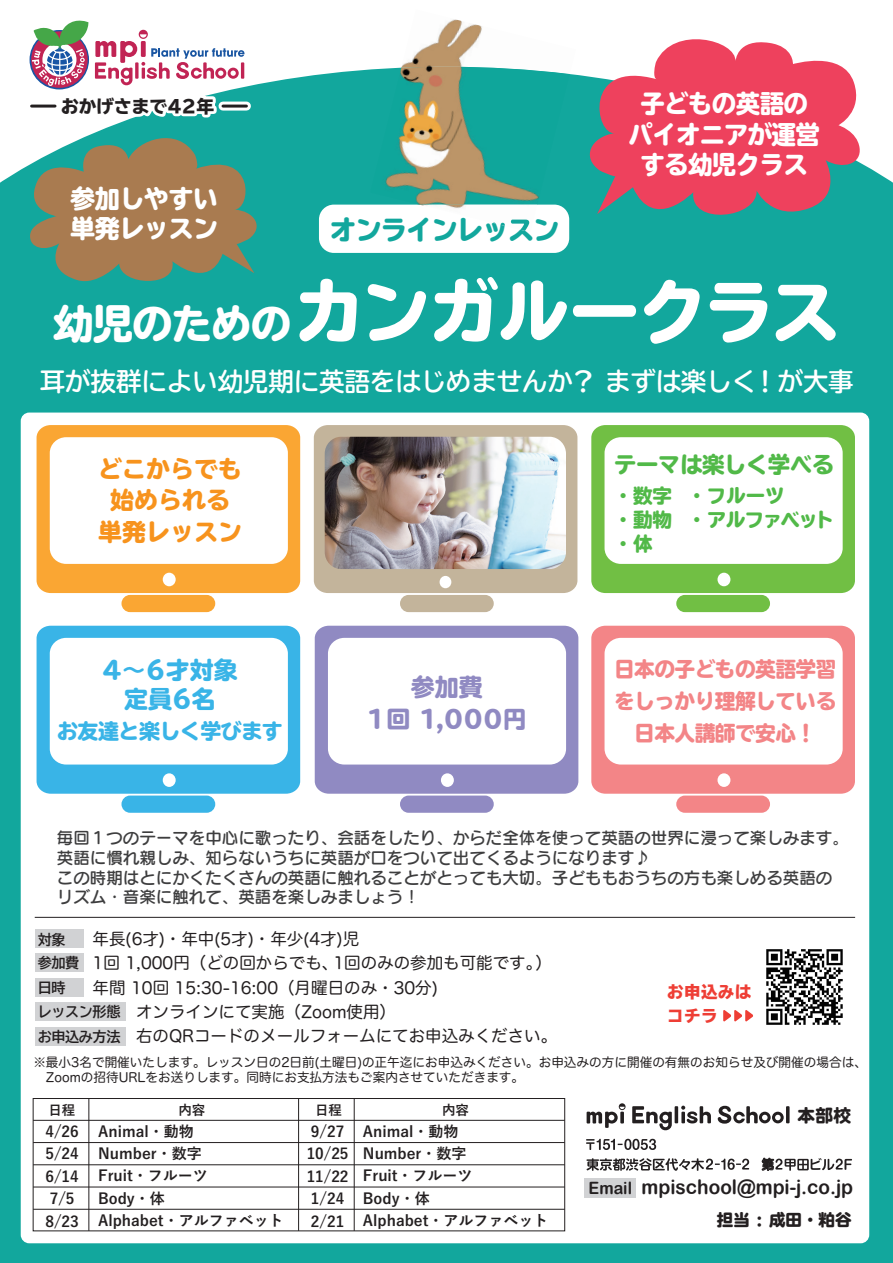
<style>
.page{position:relative;width:893px;height:1263px;background:#fff}
.page>*{position:absolute;margin:0;border:0;box-sizing:border-box;transform-origin:0 0}
.t1{font:800 70.5px "TBUDR Go Std";letter-spacing:-.025em;color:#fff}
.t2{font:800 27px "TBUDR Go Std";letter-spacing:-.04em;color:#12a79d}
.t3{font:700 25.5px "TBUDR Go Std";letter-spacing:-.005em;color:#fff}
.t4{font:800 25.2px/30.3px "TBUDR Go Std";letter-spacing:-.025em;color:#fff;text-align:center}
.t5{font:800 24px/31.5px "TBUDR Go Std";color:#f7931d;text-align:center}
.t6{font:800 24px/31.5px "TBUDR Go Std";color:#908ac2;text-align:center}
.t7{font:800 24px/28.8px "TBUDR Go Std";color:#39b4e7;text-align:center}
.t8{font:800 22.5px "TBUDR Go Std";letter-spacing:-.025em;color:#51b948}
.t9{font:800 21px/31.5px "TBUDR Go Std";letter-spacing:-.03em;color:#f38587;text-align:center}
.t10{font:800 21px "TBUDR Go Std";letter-spacing:-.025em;color:#39b4e7}
.t11{font:20.1px "Arial Rounded MT Bold";color:#231f20;scale:.95 1}
.t12{font:800 19.5px/24px "TBUDR Go Std";letter-spacing:-.025em;color:#51b948;text-align:justify}
.t13{font:800 17.7px "TBUD Go Std";color:#231f20}
.t14{font:800 17.55px "TBUDR Go Std";color:#231f20}
.t15{font:16.5px/19.8px "Seurat Pro N DB";color:#3e3e3f}
.t16{font:16.5px/24.5px "Hira Maru Pro W4";color:#231f20}
.t17{font:800 16.5px "TBUDR Go Std";color:#231f20}
.t18{font:800 16.5px/24.3px "TBUD Go Std";letter-spacing:.025em;color:#ee3e35}
.t19{font:700 15px/22.5px "Yu Go";color:#231f20}
.t20{font:700 14.25px "TBUD Go Std";color:#231f20}
.t21{font:700 13.5px "Yu Go";color:#231f20}
.t22{font:700 12.9px "TBUDR Go Std";color:#231f20;scale:.95 1}
.t23{font:12.75px/15.3px "Hira Maru Pro W4";color:#231f20}
.s1{font-size:40.5px}
.s2{font-family:"TBUD Go Std";font-weight:700;font-size:14.25px}
.s3{font-size:16.95px}
</style>
<div class="page">
<svg style="left:0;top:69px;width:893px;height:241px;background:#25aea5"></svg>
<div style="left:0;top:310px;width:893px;height:953px;background:#12a79d"></div>
<div style="left:21px;top:413px;width:848px;height:830px;background:#fff;border-radius:9px"></div>
<svg style="left:587px;top:1103px;width:39px;height:25px"></svg>
<hr style="left:675px;top:1106px;width:3px;height:17px;background:#231f20">
<svg style="left:632px;top:1106px;width:40px;height:24px"></svg>
<svg style="left:681px;top:1106px;width:30px;height:17px"></svg>
<svg style="left:681px;top:1112px;width:4px;height:11px"></svg>
<svg style="left:786px;top:1106px;width:4px;height:17px"></svg>
<svg style="left:718px;top:1106px;width:66px;height:18px"></svg>
<div style="left:314px;top:425px;width:263px;height:168px;background:#c3b49b"></div>
<img style="left:325px;top:437px;width:241px;height:132px">
<svg style="left:37px;top:425px;width:263px;height:168px"></svg>
<svg style="left:581px;top:39px;width:283px;height:194px;background:#c06e7e"></svg>
<div style="left:121px;top:595px;width:94px;height:17px;background:#faa633;border-radius:9px"></div>
<svg style="left:591px;top:425px;width:264px;height:168px"></svg>
<div style="left:676px;top:595px;width:94px;height:17px;background:#71bf44;border-radius:9px"></div>
<div style="left:400px;top:595px;width:94px;height:17px;background:#c3b49b;border-radius:9px"></div>
<svg style="left:37px;top:626px;width:263px;height:168px"></svg>
<div style="left:121px;top:795px;width:94px;height:18px;background:#39b4e7;border-radius:9px"></div>
<svg style="left:591px;top:626px;width:264px;height:168px"></svg>
<svg style="left:315px;top:626px;width:263px;height:168px"></svg>
<div style="left:676px;top:795px;width:94px;height:18px;background:#f38587;border-radius:9px"></div>
<div style="left:400px;top:795px;width:94px;height:18px;background:#908ac2;border-radius:9px"></div>
<hr style="left:35px;top:917px;width:820px;height:1px;background:#231f20">
<div style="left:35px;top:929px;width:48px;height:19px;background:#d1d2d4"></div>
<div style="left:584px;top:1178px;width:52px;height:20px;background:#d1d2d4"></div>
<div style="left:35px;top:953px;width:48px;height:19px;background:#d1d2d4"></div>
<div style="left:35px;top:978px;width:48px;height:19px;background:#d1d2d4"></div>
<div style="left:35px;top:1002px;width:91px;height:19px;background:#d1d2d4"></div>
<div style="left:35px;top:1027px;width:91px;height:18px;background:#d1d2d4"></div>
<div style="left:33px;top:1098px;width:532px;height:133px;border:1px solid #231f20"></div>
<hr style="left:33px;top:1120px;width:532px;height:1px;background:#231f20">
<hr style="left:33px;top:1142px;width:532px;height:1px;background:#231f20">
<hr style="left:33px;top:1164px;width:532px;height:1px;background:#231f20">
<hr style="left:33px;top:1187px;width:532px;height:1px;background:#231f20">
<hr style="left:33px;top:1209px;width:532px;height:1px;background:#231f20">
<hr style="left:298px;top:1098px;width:1px;height:133px;background:#231f20">
<hr style="left:89px;top:1098px;width:1px;height:133px;background:#231f20">
<hr style="left:354px;top:1098px;width:1px;height:133px;background:#231f20">
<svg style="left:723px;top:1010px;width:30px;height:12px"></svg>
<svg style="left:24px;top:20px;width:240px;height:272px"></svg>
<svg style="left:32px;top:102px;width:23px;height:9px"></svg>
<svg style="left:223px;top:102px;width:23px;height:9px"></svg>
<div style="left:319px;top:205px;width:250px;height:48px;background:#fff;border-radius:15px"></div>
<svg style="left:586px;top:1139px;width:70px;height:11px"></svg>
<svg style="left:586px;top:1158px;width:163px;height:13px"></svg>
<img style="left:401px;top:19px;width:175px;height:55px">
<img style="left:370px;top:67px;width:200px;height:138px">
<img style="left:421px;top:205px;width:44px;height:4px">
<img style="left:493px;top:219px;width:37px;height:13px">
<hr style="left:32px;top:105px;width:23px;height:3px;background:#231f20">
<hr style="left:223px;top:105px;width:23px;height:3px;background:#231f20">
<svg style="left:762px;top:1158px;width:90px;height:13px"></svg>
<img style="left:766px;top:949px;width:77px;height:76px">
<p class="t13" style="left:61px;top:96px;width:155px">おかげさまで42年</p>
<h3 class="t4" style="left:70px;top:184px;width:149px;text-align:left">参加しやすい単発レッスン</h3>
<h2 class="t2" style="left:330px;top:215px;width:231px">オンラインレッスン</h2>
<h3 class="t4" style="left:628px;top:89px;width:193px">子どもの英語のパイオニアが運営する幼児クラス</h3>
<h1 class="t1" style="left:53px;top:273px;width:788px"><span class="s1">幼児のための</span>カンガルークラス</h1>
<h3 class="t3" style="left:40px;top:361px;width:816px">耳が抜群によい幼児期に英語をはじめませんか？ まずは楽しく！が大事</h3>
<h3 class="t5" style="left:98px;top:454px;width:145px">どこからでも始められる単発レッスン</h3>
<h3 class="t8" style="left:614px;top:452px;width:221px">テーマは楽しく学べる</h3>
<p class="t12" style="left:613px;top:484px;width:60px">・数字・動物・体</p>
<p class="t12" style="left:687px;top:484px;width:149px">・フルーツ<br>・アルファベット</p>
<h3 class="t7" style="left:102px;top:656px;width:137px">4～6才対象定員6名</h3>
<p class="t10" style="left:57px;top:720px;width:227px">お友達と楽しく学びます</p>
<h3 class="t6" style="left:367px;top:672px;width:162px">参加費<br>1回 1,000円</h3>
<p class="t9" style="left:614px;top:654px;width:224px">日本の子どもの英語学習をしっかり理解している日本人講師で安心！</p>
<p class="t15" style="left:57px;top:827px;width:793px">毎回１つのテーマを中心に歌ったり、会話をしたり、からだ全体を使って英語の世界に浸って楽しみます。英語に慣れ親しみ、知らないうちに英語が口をついて出てくるようになります♪<br>この時期はとにかくたくさんの英語に触れることがとっても大切。子どももおうちの方も楽しめる英語のリズム・音楽に触れて、英語を楽しみましょう！</p>
<p class="t16" style="left:38px;top:926px;width:516px;line-height:24px;text-indent:55px">年長(6才)・年中(5才)・年少(4才)児<br><span class="s2">参加費</span> 1回 1,000円（どの回からでも、1回のみの参加も可能です。）</p>
<p class="t20" style="left:38px;top:976px;width:29px">日時</p>
<p class="t20" style="left:38px;top:927px;width:29px">対象</p>
<p class="t16" style="left:38px;top:974px;width:521px;text-indent:55px">年間 10回 15:30-16:00（月曜日のみ・30分)<br><span class="s2">レッスン形態</span> オンラインにて実施（Zoom使用）<br><span class="s2">お申込み方法</span> 右のQRコードのメールフォームにてお申込みください。</p>
<p class="t18" style="left:667px;top:980px;width:86px">お申込みはコチラ</p>
<p class="t23" style="left:46px;top:1054px;width:822px;text-indent:-13px">※最小3名で開催いたします。レッスン日の2日前(土曜日)の正午迄にお申込みください。お申込みの方に開催の有無のお知らせ及び開催の場合は、<br>Zoomの招待URLをお送りします。同時にお支払方法もご案内させていただきます。</p>
<p class="t21" style="left:48px;top:1102px;width:28px">日程</p>
<p class="t21" style="left:178px;top:1102px;width:28px">内容</p>
<p class="t21" style="left:315px;top:1102px;width:28px">日程</p>
<p class="t21" style="left:442px;top:1102px;width:28px">内容</p>
<p class="t19" style="left:45px;top:1120px;width:35px">4/26<br>5/24<br>6/14<br>7/5<br>8/23</p>
<p class="t19" style="left:307px;top:1120px;width:43px">9/27<br>10/25<br>11/22<br>1/24<br>2/21</p>
<p class="t19" style="left:98px;top:1121px;width:187px">Animal・動物<br>Number・数字<br>Fruit・フルーツ<br>Body・体<br>Alphabet・アルファベット</p>
<p class="t19" style="left:363px;top:1121px;width:187px">Animal・動物<br>Number・数字<br>Fruit・フルーツ<br>Body・体<br>Alphabet・アルファベット</p>
<p class="t22" style="left:762px;top:1154px;width:14px">第</p>
<p class="t14" style="left:797px;top:1106px;width:55px">本部校</p>
<p class="t11" style="left:589px;top:1175px;width:280px"><span class="s3">Email</span> mpischool@mpi-j.co.jp</p>
<p class="t17" style="left:717px;top:1210px;width:136px">担当 : 成田・粕谷</p>
</div>
